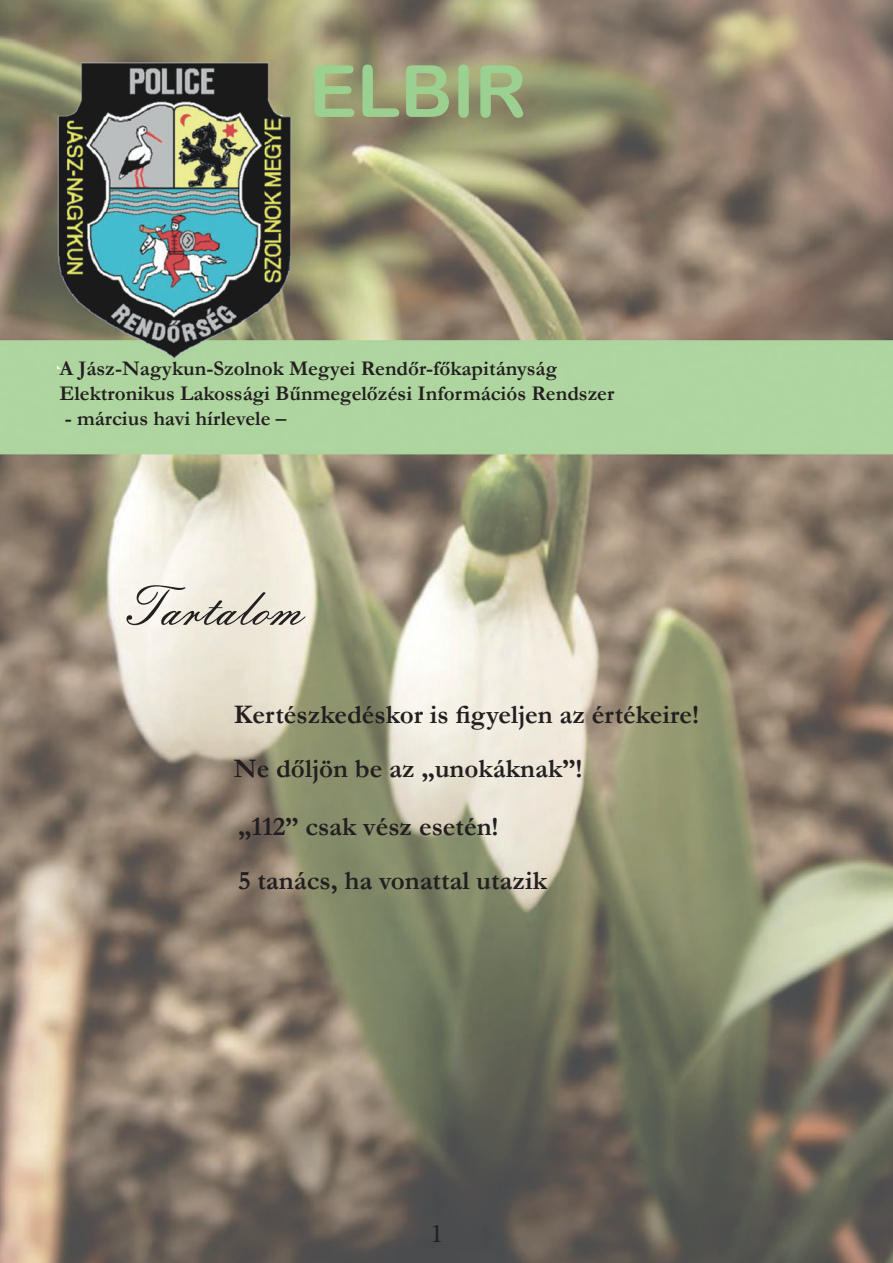
<style>
.page{position:relative;width:893px;height:1263px;background:#fff}
.page>*{position:absolute;margin:0;border:0;box-sizing:border-box;transform-origin:0 0}
.t1{font:72px "Arial Rounded MT Bold";color:#9bd091}
.t2{font:54px "Embassy BT";color:#231f20}
.t3{font:700 27px/54px "Garamond";color:#231f20}
.t4{font:27px "Minion Pro";color:#231f20}
.t5{font:700 21px/25.2px "Garamond";color:#231f20}
</style>
<div class="page">
<img style="left:0;top:1px;width:893px;height:1262px">
<h1 class="t1" style="left:309px;top:49px;width:219px">ELBIR</h1>
<p class="t5" style="left:60px;top:356px;width:556px">A Jász-Nagykun-Szolnok Megyei Rendőr-főkapitányság<br>Elektronikus Lakossági Bűnmegelőzési Információs Rendszer</p>
<p class="t5" style="left:65px;top:406px;width:223px">- március havi hírlevele –</p>
<h2 class="t2" style="left:123px;top:573px;width:181px">Tartalom</h2>
<p class="t3" style="left:234px;top:687px;width:467px">Kertészkedéskor is figyeljen az értékeire!<br>Ne dőljön be az „unokáknak”!</p>
<p class="t3" style="left:238px;top:799px;width:310px">„112” csak vész esetén!<br>5 tanács, ha vonattal utazik</p>
<p class="t4" style="left:430px;top:1216px;width:14px">1</p>
</div>
